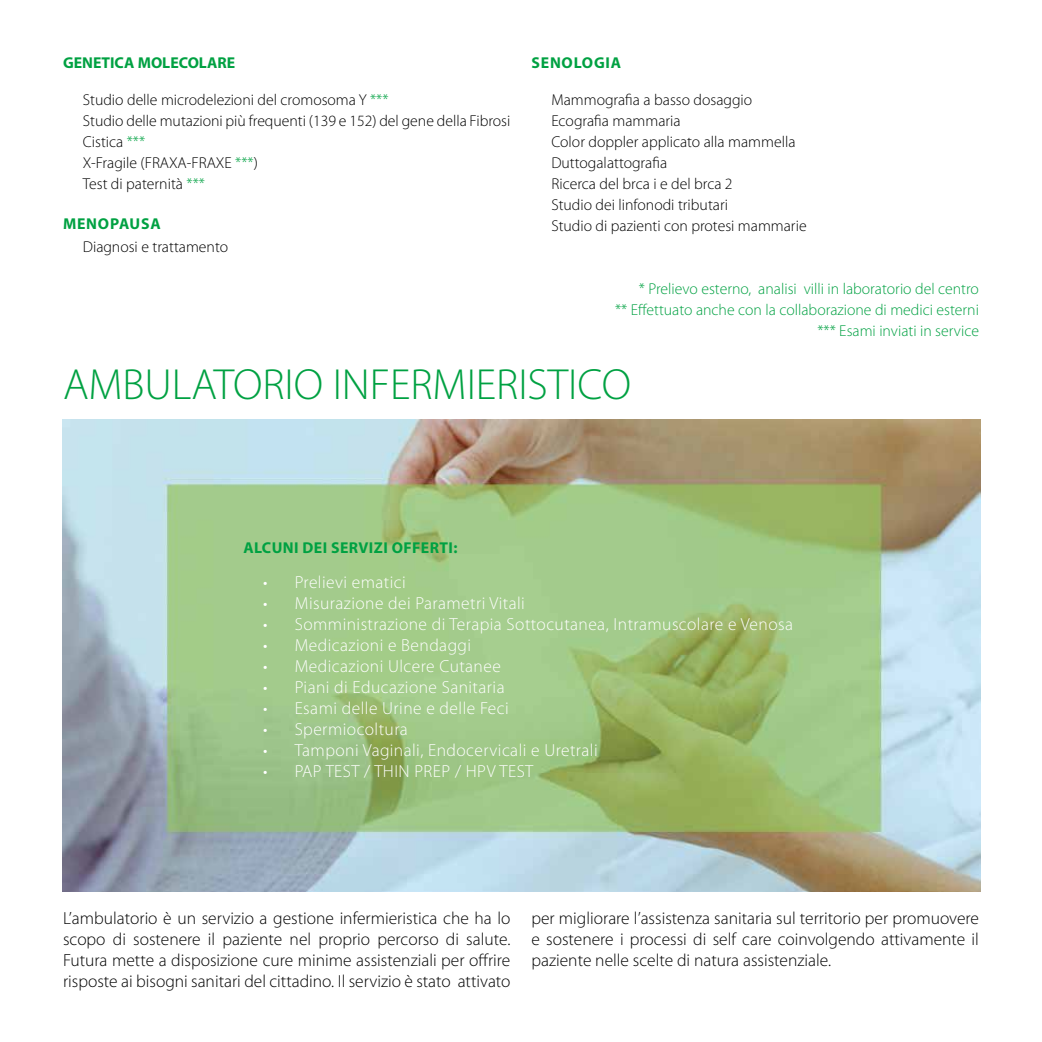
<style>
.page{position:relative;width:1042px;height:1042px;background:#fff}
.page>*{position:absolute;margin:0;border:0;box-sizing:border-box;transform-origin:0 0}
.t1{font:300 43.75px "Myriad Pro";color:#00a142}
.t2{font:300 17.5px/21px "Myriad Pro";color:#000;text-align:justify}
.t3{font:300 17.5px "Myriad Pro";letter-spacing:.025em;color:#fff}
.t4{font:300 15.75px/21px "Myriad Pro";color:#000}
.t5{font:300 15.75px/21px "Myriad Pro";color:#00a142;text-align:right}
.t6{font:700 15.75px "Myriad Pro";letter-spacing:.025em;color:#00a142}
.t7{font:700 15.75px "Myriad Pro";color:#00a142}
.t8{font:700 15.75px "Myriad Pro";letter-spacing:.05em;color:#00a142}
.s1{color:#00a142}
</style>
<div class="page">
<img style="left:63px;top:420px;width:917px;height:471px">
<p class="t7" style="left:63px;top:52px;width:174px">GENETICA MOLECOLARE</p>
<p class="t4" style="left:83px;top:89px;width:429px">Studio delle microdelezioni del cromosoma Y <span class="s1">***<br></span>Studio delle mutazioni più frequenti (139 e 152) del gene della Fibrosi Cistica <span class="s1">***<br></span>X-Fragile (FRAXA-FRAXE <span class="s1">***</span>)<br>Test di paternità <span class="s1">***</span></p>
<p class="t8" style="left:63px;top:213px;width:99px">MENOPAUSA</p>
<p class="t4" style="left:83px;top:236px;width:147px">Diagnosi e trattamento</p>
<p class="t8" style="left:531px;top:52px;width:91px">SENOLOGIA</p>
<p class="t4" style="left:551px;top:89px;width:257px">Mammografia a basso dosaggio<br>Ecografia mammaria<br>Color doppler applicato alla mammella<br>Duttogalattografia<br>Ricerca del brca i e del brca 2<br>Studio dei linfonodi tributari<br>Studio di pazienti con protesi mammarie</p>
<p class="t5" style="left:615px;top:278px;width:365px">* Prelievo esterno, analisi villi in laboratorio del centro<br>** Effettuato anche con la collaborazione di medici esterni *** Esami inviati in service</p>
<h1 class="t1" style="left:63px;top:358px;width:569px">AMBULATORIO INFERMIERISTICO</h1>
<p class="t6" style="left:243px;top:537px;width:215px">ALCUNI DEI SERVIZI OFFERTI:</p>
<p class="t3" style="left:263px;top:572px;width:144px">• Prelievi ematici</p>
<p class="t3" style="left:263px;top:593px;width:263px">• Misurazione dei Parametri Vitali</p>
<p class="t3" style="left:263px;top:614px;width:531px">• Somministrazione di Terapia Sottocutanea, Intramuscolare e Venosa</p>
<p class="t3" style="left:263px;top:635px;width:209px">• Medicazioni e Bendaggi</p>
<p class="t3" style="left:263px;top:656px;width:239px">• Medicazioni Ulcere Cutanee</p>
<p class="t3" style="left:263px;top:677px;width:243px">• Piani di Educazione Sanitaria</p>
<p class="t3" style="left:263px;top:698px;width:247px">• Esami delle Urine e delle Feci</p>
<p class="t3" style="left:263px;top:719px;width:146px">• Spermiocoltura</p>
<p class="t3" style="left:263px;top:740px;width:336px">• Tamponi Vaginali, Endocervicali e Uretrali</p>
<p class="t3" style="left:263px;top:761px;width:272px">• PAP TEST / THIN PREP / HPV TEST</p>
<p class="t2" style="left:63px;top:908px;width:449px">L’ambulatorio è un servizio a gestione infermieristica che ha lo scopo di sostenere il paziente nel proprio percorso di salute.<br>Futura mette a disposizione cure minime assistenziali per offrire risposte ai bisogni sanitari del cittadino. Il servizio è stato attivato</p>
<p class="t2" style="left:531px;top:908px;width:449px">per migliorare l’assistenza sanitaria sul territorio per promuovere e sostenere i processi di self care coinvolgendo attivamente il paziente nelle scelte di natura assistenziale.</p>
</div>
